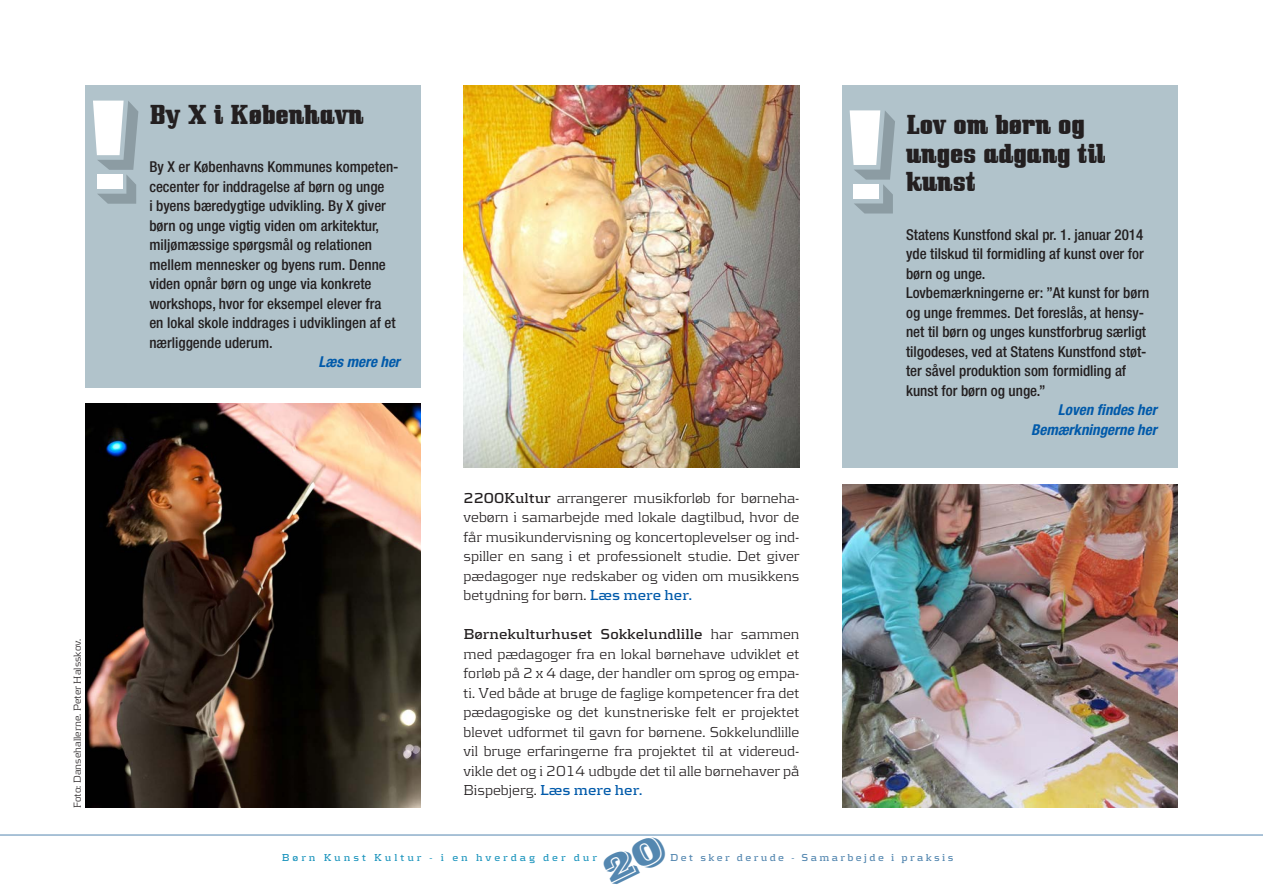
<style>
.page{position:relative;width:1263px;height:893px;background:#fff}
.page>*{position:absolute;margin:0;border:0;box-sizing:border-box;transform-origin:0 0}
.Faktabox_overskrift{font:24px/28.8px "Bullpen";color:#231f20}
.Brød_bredf{font:300 15px/19.5px "Kontrapunkt";color:#231f20;text-align:justify}
.Faktabox_brød{font:500 condensed 15px/19.5px "Helvetica Neue";color:#231f20}
.Læs_mere_her{font:italic 700 condensed 15px "Helvetica Neue";color:#015aaa}
.Fotokredit{font:300 10.5px "Kontrapunkt";color:#231f20}
.t1{font:700 10.5px "Kontrapunkt";letter-spacing:.28em;color:#1f96be}
.t2{font:700 10.5px "Kontrapunkt";letter-spacing:.23em;color:#5487b0}
.s1{font-weight:700}
.s2{font-weight:700;color:#015aaa}
</style>
<div class="page">
<div style="left:85px;top:85px;width:336px;height:302px;background:#b1c3cb"></div>
<svg style="left:93px;top:101px;width:45px;height:103px"></svg>
<img style="left:85px;top:403px;width:336px;height:405px">
<img style="left:464px;top:85px;width:335px;height:382px">
<img style="left:842px;top:484px;width:336px;height:324px">
<hr style="left:0;top:835px;width:1263px;height:1px;background:#5487b0">
<div style="left:842px;top:85px;width:336px;height:382px;background:#b1c3cb"></div>
<svg style="left:850px;top:110px;width:45px;height:103px"></svg>
<svg style="left:601px;top:834px;width:69px;height:2px"></svg>
<p class="Fotokredit" style="left:71px;top:808px;width:171px;rotate:-90deg">Foto: Dansehallerne. Peter Halsskov.</p>
<p class="Faktabox_overskrift" style="left:149px;top:101px;width:216px">By X i København</p>
<p class="Faktabox_brød" style="left:149px;top:157px;width:251px">By X er Københavns Kommunes kompeten&shy;cecenter for inddragelse af børn og unge<br>i byens bæredygtige udvikling. By X giver børn og unge vigtig viden om arkitektur, miljømæssige spørgsmål og relationen mellem mennesker og byens rum. Denne viden opnår børn og unge via konkrete workshops, hvor for eksempel elever fra en lokal skole inddrages i udviklingen af et nærliggende uderum.</p>
<p class="Læs_mere_her" style="left:319px;top:353px;width:83px">Læs mere her</p>
<p class="Brød_bredf" style="left:463px;top:487px;width:337px"><span class="s1">2200Kultur</span> arrangerer musikforløb for børneha&shy;vebørn i samarbejde med lokale dagtilbud, hvor de får musikundervisning og koncertoplevelser og ind&shy;spiller en sang i et professionelt studie. Det giver pædagoger nye redskaber og viden om musikkens betydning for børn. <span class="s2">Læs mere her.</span></p>
<p class="Brød_bredf" style="left:463px;top:624px;width:337px"><span class="s1">Børnekulturhuset Sokkelundlille</span> har sammen med pædagoger fra en lokal børnehave udviklet et forløb på 2 x 4 dage, der handler om sprog og empa&shy;ti. Ved både at bruge de faglige kompetencer fra det pædagogiske og det kunstneriske felt er projektet blevet udformet til gavn for børnene. Sokkelundlille vil bruge erfaringerne fra projektet til at videreud&shy;vikle det og i 2014 udbyde det til alle børnehaver på Bispebjerg. <span class="s2">Læs mere her.</span></p>
<p class="Faktabox_overskrift" style="left:906px;top:111px;width:180px">Lov om børn og</p>
<p class="Faktabox_overskrift" style="left:906px;top:140px;width:201px">unges adgang til kunst</p>
<p class="Faktabox_brød" style="left:906px;top:224px;width:239px;text-align:justify">Statens Kunstfond skal pr. 1. januar 2014 yde tilskud til formidling af kunst over for børn og unge.</p>
<p class="Faktabox_brød" style="left:906px;top:283px;width:245px">Lovbemærkningerne er: ”At kunst for børn og unge fremmes. Det foreslås, at hensy&shy;net til børn og unges kunstforbrug særligt tilgodeses, ved at Statens Kunstfond støt&shy;ter såvel produktion som formidling af kunst for børn og unge.”</p>
<p class="Læs_mere_her" style="left:1058px;top:401px;width:100px">Loven findes her</p>
<p class="Læs_mere_her" style="left:1031px;top:420px;width:127px">Bemærkningerne her</p>
<p class="t1" style="left:282px;top:851px;width:317px">Børn Kunst Kultur - i en hverdag der dur</p>
<p class="t2" style="left:670px;top:851px;width:285px">Det sker derude - Samarbejde i praksis</p>
</div>
